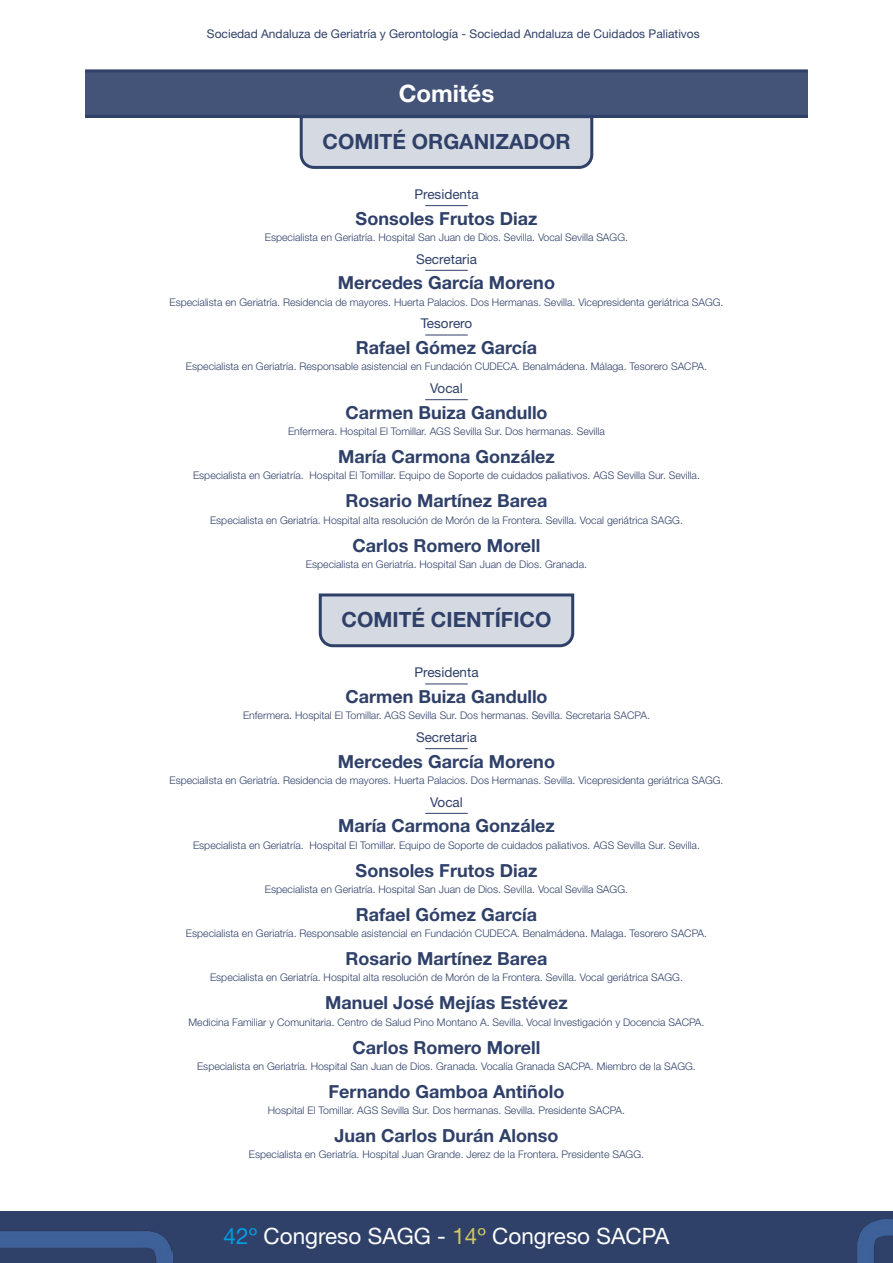
<style>
.page{position:relative;width:893px;height:1263px;background:#fff}
.page>*{position:absolute;margin:0;border:0;box-sizing:border-box;transform-origin:0 0}
.t1{font:700 24px "Helvetica Neue LT Std";color:#fff}
.t2{font:22.5px "Helvetica Neue";color:#fff}
.t3{font:700 21px "Helvetica Neue LT Std";color:#2f4069}
.t4{font:700 18px "Helvetica Neue LT Std";color:#2f4069}
.t5{font:13.5px "Helvetica Neue LT Std";color:#2f4069}
.t6{font:12px "Helvetica Neue";color:#2f4069}
.t7{font:300 10.5px "Helvetica Neue";color:#2f4069}
.s1{color:#009fe3}
.s2{color:#d0c762}
</style>
<div class="page">
<div style="left:0;top:1212px;width:893px;height:51px;background:#2f4069"></div>
<img style="left:0;top:1230px;width:173px;height:33px">
<img style="left:857px;top:1219px;width:36px;height:44px">
<div style="left:85px;top:72px;width:723px;height:46px;background:#445378"></div>
<hr style="left:85px;top:69px;width:723px;height:3px;background:#2f4069">
<hr style="left:85px;top:115px;width:723px;height:3px;background:#2f4069">
<svg style="left:299px;top:118px;width:295px;height:51px"></svg>
<hr style="left:425px;top:205px;width:43px;height:1px;background:#2f4069">
<hr style="left:425px;top:270px;width:43px;height:1px;background:#2f4069">
<hr style="left:425px;top:335px;width:43px;height:1px;background:#2f4069">
<hr style="left:425px;top:399px;width:43px;height:1px;background:#2f4069">
<svg style="left:318px;top:593px;width:257px;height:55px"></svg>
<hr style="left:425px;top:683px;width:43px;height:1px;background:#2f4069">
<hr style="left:425px;top:748px;width:43px;height:1px;background:#2f4069">
<hr style="left:425px;top:813px;width:43px;height:1px;background:#2f4069">
<p class="t6" style="left:207px;top:26px;width:494px">Sociedad Andaluza de Geriatría y Gerontología - Sociedad Andaluza de Cuidados Paliativos</p>
<h1 class="t1" style="left:399px;top:79px;width:97px">Comités</h1>
<h3 class="t3" style="left:322px;top:128px;width:250px">COMITÉ ORGANIZADOR</h3>
<p class="t5" style="left:414px;top:186px;width:66px">Presidenta</p>
<h3 class="t4" style="left:356px;top:207px;width:183px">Sonsoles Frutos Diaz</h3>
<p class="t7" style="left:265px;top:231px;width:365px">Especialista en Geriatría. Hospital San Juan de Dios. Sevilla. Vocal Sevilla SAGG.</p>
<p class="t5" style="left:416px;top:251px;width:62px">Secretaria</p>
<h3 class="t4" style="left:338px;top:272px;width:218px">Mercedes García Moreno</h3>
<p class="t7" style="left:169px;top:295px;width:556px">Especialista en Geriatría. Residencia de mayores. Huerta Palacios. Dos Hermanas. Sevilla. Vicepresidenta geriátrica SAGG.</p>
<p class="t5" style="left:421px;top:315px;width:53px">Tesorero</p>
<h3 class="t4" style="left:356px;top:337px;width:183px">Rafael Gómez García</h3>
<p class="t7" style="left:186px;top:360px;width:523px">Especialista en Geriatría. Responsable asistencial en Fundación CUDECA. Benalmádena. Málaga. Tesorero SACPA.</p>
<p class="t5" style="left:430px;top:380px;width:34px">Vocal</p>
<h3 class="t4" style="left:345px;top:401px;width:204px">Carmen Buiza Gandullo</h3>
<p class="t7" style="left:288px;top:425px;width:318px">Enfermera. Hospital El Tomillar. AGS Sevilla Sur. Dos hermanas. Sevilla</p>
<h3 class="t4" style="left:338px;top:445px;width:218px">María Carmona González</h3>
<p class="t7" style="left:193px;top:469px;width:508px">Especialista en Geriatría. Hospital El Tomillar. Equipo de Soporte de cuidados paliativos. AGS Sevilla Sur. Sevilla.</p>
<h3 class="t4" style="left:345px;top:490px;width:203px">Rosario Martínez Barea</h3>
<p class="t7" style="left:210px;top:513px;width:474px">Especialista en Geriatría. Hospital alta resolución de Morón de la Frontera. Sevilla. Vocal geriátrica SAGG.</p>
<h3 class="t4" style="left:352px;top:534px;width:189px">Carlos Romero Morell</h3>
<p class="t7" style="left:306px;top:558px;width:283px">Especialista en Geriatría. Hospital San Juan de Dios. Granada.</p>
<h3 class="t3" style="left:341px;top:606px;width:211px">COMITÉ CIENTÍFICO</h3>
<p class="t5" style="left:414px;top:664px;width:66px">Presidenta</p>
<h3 class="t4" style="left:345px;top:685px;width:204px">Carmen Buiza Gandullo</h3>
<p class="t7" style="left:243px;top:709px;width:408px">Enfermera. Hospital El Tomillar. AGS Sevilla Sur. Dos hermanas. Sevilla. Secretaria SACPA.</p>
<p class="t5" style="left:416px;top:729px;width:62px">Secretaria</p>
<h3 class="t4" style="left:338px;top:750px;width:218px">Mercedes García Moreno</h3>
<p class="t7" style="left:169px;top:774px;width:556px">Especialista en Geriatría. Residencia de mayores. Huerta Palacios. Dos Hermanas. Sevilla. Vicepresidenta geriátrica SAGG.</p>
<p class="t5" style="left:430px;top:794px;width:34px">Vocal</p>
<h3 class="t4" style="left:338px;top:815px;width:218px">María Carmona González</h3>
<p class="t7" style="left:193px;top:838px;width:508px">Especialista en Geriatría. Hospital El Tomillar. Equipo de Soporte de cuidados paliativos. AGS Sevilla Sur. Sevilla.</p>
<h3 class="t4" style="left:356px;top:859px;width:183px">Sonsoles Frutos Diaz</h3>
<p class="t7" style="left:265px;top:883px;width:365px">Especialista en Geriatría. Hospital San Juan de Dios. Sevilla. Vocal Sevilla SAGG.</p>
<h3 class="t4" style="left:356px;top:903px;width:183px">Rafael Gómez García</h3>
<p class="t7" style="left:186px;top:927px;width:523px">Especialista en Geriatría. Responsable asistencial en Fundación CUDECA. Benalmádena. Malaga. Tesorero SACPA.</p>
<h3 class="t4" style="left:345px;top:947px;width:203px">Rosario Martínez Barea</h3>
<p class="t7" style="left:210px;top:971px;width:474px">Especialista en Geriatría. Hospital alta resolución de Morón de la Frontera. Sevilla. Vocal geriátrica SAGG.</p>
<h3 class="t4" style="left:325px;top:992px;width:244px">Manuel José Mejías Estévez</h3>
<p class="t7" style="left:189px;top:1015px;width:517px">Medicina Familiar y Comunitaria. Centro de Salud Pino Montano A. Sevilla. Vocal Investigación y Docencia SACPA.</p>
<h3 class="t4" style="left:352px;top:1036px;width:189px">Carlos Romero Morell</h3>
<p class="t7" style="left:197px;top:1060px;width:500px">Especialista en Geriatría. Hospital San Juan de Dios. Granada. Vocalía Granada SACPA. Miembro de la SAGG.</p>
<h3 class="t4" style="left:328px;top:1080px;width:237px">Fernando Gamboa Antiñolo</h3>
<p class="t7" style="left:268px;top:1104px;width:359px">Hospital El Tomillar. AGS Sevilla Sur. Dos hermanas. Sevilla. Presidente SACPA.</p>
<h3 class="t4" style="left:334px;top:1124px;width:226px">Juan Carlos Durán Alonso</h3>
<p class="t7" style="left:249px;top:1148px;width:397px">Especialista en Geriatría. Hospital Juan Grande. Jerez de la Frontera. Presidente SAGG.</p>
<h2 class="t2" style="left:224px;top:1223px;width:447px"><span class="s1">42º</span> Congreso SAGG - <span class="s2">14º</span> Congreso SACPA</h2>
</div>
